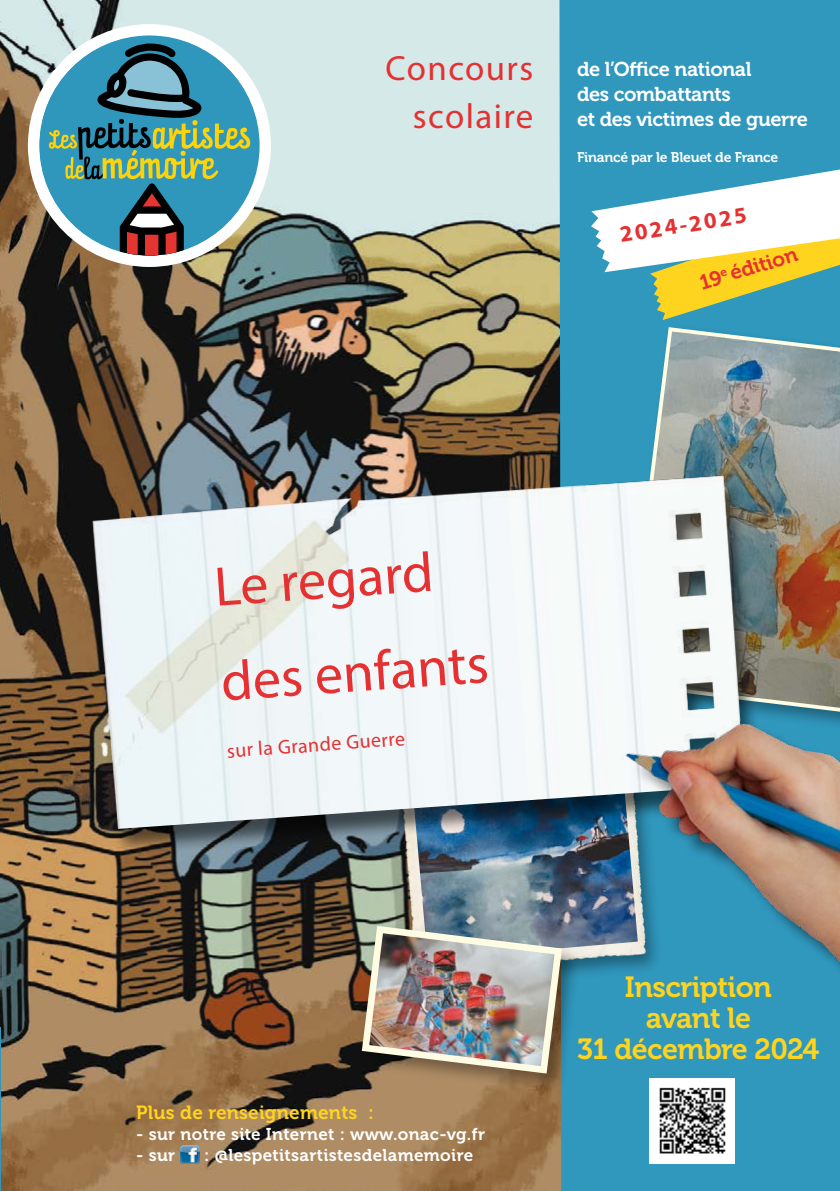
<style>
.page{position:relative;width:840px;height:1191px;background:#fff}
.page>*{position:absolute;margin:0;border:0;box-sizing:border-box;transform-origin:0 0}
.t1{font:56px/95px "Myriad Pro";color:#e53132}
.t2{font:35px/48px "Myriad Pro";letter-spacing:.04em;color:#e53132;text-align:right}
.t3{font:29px/31px "Museo 700";letter-spacing:-.02em;color:#ffd41e;text-align:center}
.t4{font:700 23px "Myriad Pro";color:#e53132}
.t5{font:20.8px "Museo 700";color:#e53132}
.t6{font:20px/25px "Museo 700";letter-spacing:-.02em;color:#fff}
.t7{font:20px "Myriad Pro";color:#e53132}
.t8{font:19px "Museo 700";letter-spacing:.01em;color:#ffd41e}
.t9{font:17px "Museo 700";letter-spacing:.02em;color:#fff}
.t10{font:14px "Museo 700";letter-spacing:-.02em;color:#fff}
</style>
<div class="page">
<div style="left:561px;top:0;width:278px;height:1191px;background:#3097bd"></div>
<img style="left:0;top:0;width:561px;height:1191px">
<img style="left:180px;top:1145px;width:19px;height:18px">
<svg style="left:590px;top:169px;width:249px;height:151px"></svg>
<div style="left:649px;top:1078px;width:85px;height:85px;background:#fff"></div>
<img style="left:659px;top:1100px;width:67px;height:54px">
<img style="left:392px;top:855px;width:21px;height:67px">
<img style="left:413px;top:855px;width:164px;height:67px">
<div style="left:358px;top:922px;width:223px;height:171px;background:#000;opacity:.35"></div>
<img style="left:358px;top:922px;width:207px;height:155px">
<img style="left:621px;top:325px;width:218px;height:372px">
<div style="left:88px;top:478px;width:675px;height:377px;background:#000;opacity:.55"></div>
<img style="left:83px;top:457px;width:667px;height:372px">
<div style="left:630px;top:726px;width:209px;height:374px;background:#000;opacity:.45"></div>
<img style="left:577px;top:697px;width:262px;height:361px">
<div style="left:28px;top:24px;width:243px;height:243px;background:#fff;border-radius:50%"></div>
<div style="left:39px;top:35px;width:220px;height:221px;background:#3097bc;border-radius:50%"></div>
<svg style="left:49px;top:43px;width:201px;height:213px"></svg>
<div style="left:561px;top:958px;width:275px;height:119px;background:#3097bd"></div>
<h2 class="t2" style="left:385px;top:44px;width:149px">Concours scolaire</h2>
<p class="t6" style="left:576px;top:57px;width:232px">de l’Office national<br>des combattants<br>et des victimes de guerre</p>
<p class="t10" style="left:576px;top:149px;width:202px">Financé par le Bleuet de France</p>
<h3 class="t4" style="left:617px;top:220px;width:129px;rotate:-9deg">2024-2025</h3>
<p class="t5" style="left:696px;top:272px;width:103px;rotate:-17deg">19<sup>e</sup> édition</p>
<h1 class="t1" style="left:211px;top:539px;width:269px;rotate:-4deg">Le regard des enfants</h1>
<p class="t7" style="left:226px;top:738px;width:180px;rotate:-4deg">sur la Grande Guerre</p>
<p class="t8" style="left:136px;top:1101px;width:239px">Plus de renseignements :</p>
<p class="t9" style="left:136px;top:1124px;width:350px">- sur notre site Internet : www.onac-vg.fr</p>
<p class="t9" style="left:136px;top:1145px;width:40px">- sur</p>
<p class="t9" style="left:204px;top:1145px;width:270px">: @lespetitsartistesdelamemoire</p>
<h3 class="t3" style="left:577px;top:972px;width:244px">Inscription<br>avant le<br>31 décembre 2024</h3>
</div>
